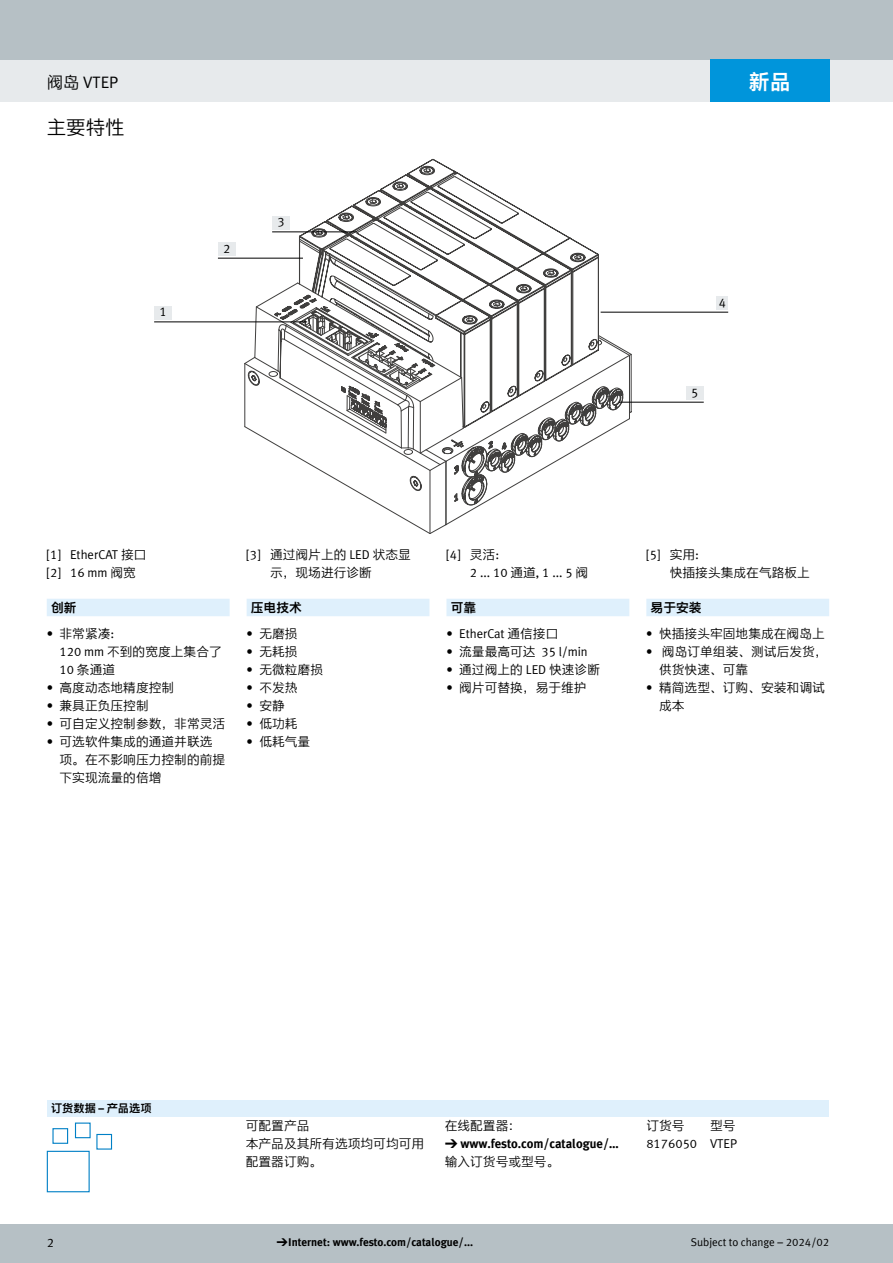
<style>
.page{position:relative;width:893px;height:1263px;background:#fff}
.page>*{position:absolute;margin:0;border:0;box-sizing:border-box;transform-origin:0 0}
.t1{font:700 21px "Festo Chinese S";color:#fff}
.t2{font:19.5px "Festo Chinese S";color:#000}
.t3{font:16.5px "Festo Chinese S";color:#000}
.t4{font:12.75px/18px "Festo Chinese S";color:#000}
.t5{font:700 12.75px/18px "Festo Chinese S";color:#000}
.t6{font:700 11.25px "Festo Chinese S";color:#000}
.t7{font:11.25px "Festo Chinese S";color:#000}
.s1{font-weight:400}
.s2{font-family:"Meto Pict 182";font-weight:400}
</style>
<div class="page">
<div style="left:0;top:1225px;width:893px;height:38px;background:#b6c0c5"></div>
<div style="left:0;top:60px;width:893px;height:42px;background:#e7eaec"></div>
<div style="left:0;top:0;width:893px;height:60px;background:#b6c0c5"></div>
<svg style="left:244px;top:159px;width:379px;height:282px"></svg>
<svg style="left:268px;top:170px;width:345px;height:306px"></svg>
<svg style="left:329px;top:170px;width:256px;height:355px"></svg>
<div style="left:272px;top:216px;width:18px;height:13px;background:#e7eaec"></div>
<hr style="left:272px;top:231px;width:85px;height:1px;background:#000">
<div style="left:717px;top:296px;width:11px;height:13px;background:#e7eaec"></div>
<hr style="left:601px;top:312px;width:127px;height:1px;background:#000">
<div style="left:154px;top:306px;width:18px;height:13px;background:#e7eaec"></div>
<hr style="left:154px;top:321px;width:153px;height:1px;background:#000">
<div style="left:218px;top:242px;width:18px;height:13px;background:#e7eaec"></div>
<hr style="left:218px;top:258px;width:85px;height:1px;background:#000">
<div style="left:686px;top:386px;width:18px;height:13px;background:#e7eaec"></div>
<hr style="left:619px;top:402px;width:85px;height:1px;background:#000">
<div style="left:47px;top:599px;width:782px;height:17px;background:#dff0fc"></div>
<div style="left:710px;top:60px;width:119px;height:42px;background:#0095db"></div>
<div style="left:47px;top:1100px;width:781px;height:16px;background:#dff0fc"></div>
<div style="left:47px;top:1151px;width:43px;height:41px;border:1px solid #0080c6"></div>
<div style="left:52px;top:1128px;width:16px;height:16px;background:#fff;border:1px solid #0080c6"></div>
<div style="left:75px;top:1122px;width:16px;height:16px;border:1px solid #0080c6"></div>
<div style="left:96px;top:1134px;width:16px;height:15px;border:1px solid #0080c6"></div>
<p class="t3" style="left:47px;top:70px;width:73px">阀岛 VTEP</p>
<h2 class="t2" style="left:47px;top:113px;width:79px">主要特性</h2>
<p class="t4" style="left:159px;top:302px;width:9px">1</p>
<p class="t4" style="left:223px;top:238px;width:9px">2</p>
<p class="t4" style="left:277px;top:212px;width:9px">3</p>
<h1 class="t1" style="left:749px;top:65px;width:43px">新品</h1>
<p class="t4" style="left:719px;top:292px;width:9px">4</p>
<p class="t4" style="left:691px;top:382px;width:9px">5</p>
<p class="t4" style="left:47px;top:545px;width:101px">[1] EtherCAT 接口[2] 16 mm 阀宽</p>
<p class="t4" style="left:270px;top:545px;width:142px;text-indent:-23px">[3] 通过阀片上的 LED 状态显示，现场进行诊断</p>
<p class="t4" style="left:470px;top:545px;width:120px;text-indent:-23px">[4] 灵活:<br>2 ... 10 通道, 1 ... 5 阀</p>
<p class="t4" style="left:670px;top:545px;width:142px;text-indent:-23px">[5] 实用:<br>快插接头集成在气路板上</p>
<p class="t5" style="left:51px;top:598px;width:27px">创新</p>
<p class="t5" style="left:251px;top:598px;width:52px">压电技术</p>
<p class="t5" style="left:451px;top:598px;width:27px">可靠</p>
<p class="t5" style="left:651px;top:598px;width:52px">易于安装</p>
<p class="t4" style="left:60px;top:623px;width:164px;text-indent:-13px">• 非常紧凑:<br>120 mm 不到的宽度上集合了<br>10 条通道</p>
<p class="t4" style="left:47px;top:677px;width:129px">• 高度动态地精度控制</p>
<p class="t4" style="left:47px;top:695px;width:103px">• 兼具正负压控制</p>
<p class="t4" style="left:47px;top:713px;width:180px">• 可自定义控制参数，非常灵活</p>
<p class="t4" style="left:60px;top:731px;width:167px;text-indent:-13px">• 可选软件集成的通道并联选项。在不影响压力控制的前提下实现流量的倍增</p>
<p class="t4" style="left:247px;top:623px;width:52px">• 无磨损</p>
<p class="t4" style="left:247px;top:641px;width:52px">• 无耗损</p>
<p class="t4" style="left:247px;top:659px;width:78px">• 无微粒磨损</p>
<p class="t4" style="left:247px;top:677px;width:52px">• 不发热</p>
<p class="t4" style="left:247px;top:695px;width:40px">• 安静</p>
<p class="t4" style="left:247px;top:713px;width:52px">• 低功耗</p>
<p class="t4" style="left:247px;top:731px;width:65px">• 低耗气量</p>
<p class="t4" style="left:446px;top:623px;width:113px">• EtherCat 通信接口</p>
<p class="t4" style="left:446px;top:641px;width:143px">• 流量最高可达 35 l/min</p>
<p class="t4" style="left:446px;top:659px;width:155px">• 通过阀上的 LED 快速诊断</p>
<p class="t4" style="left:446px;top:677px;width:142px">• 阀片可替换，易于维护</p>
<p class="t4" style="left:646px;top:623px;width:180px">• 快插接头牢固地集成在阀岛上</p>
<p class="t4" style="left:659px;top:641px;width:170px;text-indent:-13px">• 阀岛订单组装、测试后发货，供货快速、可靠</p>
<p class="t4" style="left:659px;top:677px;width:167px;text-indent:-13px">• 精简选型、订购、安装和调试成本</p>
<p class="t6" style="left:51px;top:1099px;width:102px">订货数据 – 产品选项</p>
<p class="t4" style="left:246px;top:1115px;width:180px">可配置产品<br>本产品及其所有选项均可均可用配置器订购。</p>
<p class="t5" style="left:445px;top:1115px;width:176px"><span class="s1">在线配置器：<br></span><span class="s2">d</span> www.festo.com/catalogue/…<span class="s1">输入订货号或型号。</span></p>
<p class="t4" style="left:646px;top:1115px;width:52px">订货号<br>8176050</p>
<p class="t4" style="left:710px;top:1115px;width:29px">型号<br>VTEP</p>
<p class="t4" style="left:47px;top:1232px;width:9px">2</p>
<p class="t6" style="left:276px;top:1234px;width:198px"><span class="s2">d</span> Internet: www.festo.com/catalogue/...</p>
<p class="t7" style="left:691px;top:1233px;width:140px">Subject to change – 2024/02</p>
</div>
